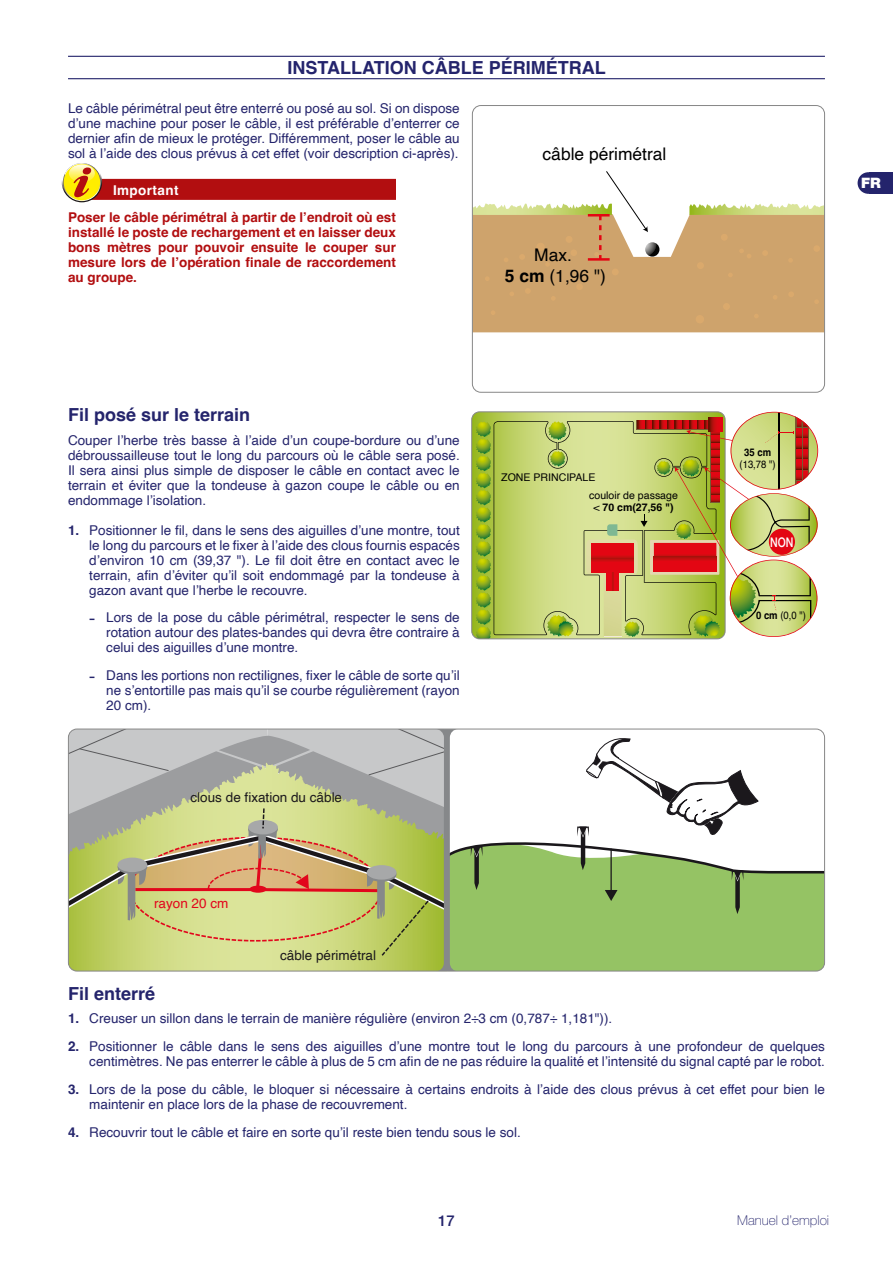
<style>
.page{position:relative;width:893px;height:1263px;background:#fff}
.page>*{position:absolute;margin:0;border:0;box-sizing:border-box;transform-origin:0 0}
.t1{font:700 18px "Helvetica";color:#24246c}
.t2{font:17.4px/20.9px "Helvetica";color:#000;text-align:center}
.t3{font:500 15px "Helvetica Neue LT Std";color:#24246c}
.t4{font:900 14.4px "Helvetica Neue LT Std";color:#fff}
.t5{font:13.5px/15px "Helvetica";color:#24246c;text-align:justify}
.t6{font:700 13.5px/15px "Helvetica";color:#b20e10;text-align:justify}
.t7{font:13.5px "Helvetica";color:#1b181c}
.t8{font:100 13.5px "Helvetica Neue LT Std";color:#24246c}
.t9{font:700 13.5px "Helvetica";letter-spacing:.03em;color:#fff}
.t10{font:13.5px "Helvetica";color:#e2061c}
.t11{font:500 13.2px "Helvetica Neue";color:#fff;scale:.8 1}
.t12{font:10.5px/17.9px "Helvetica";color:#000}
.t13{font:10.5px "Helvetica";color:#000;scale:.9 1}
.t14{font:700 10.5px "Helvetica";color:#000}
.t15{font:700 10.5px "Helvetica";color:#000;scale:.9 1}
.s1{font-weight:700}
.s2{font-family:"Arial";font-size:18px}
.s3{font-weight:400}
</style>
<div class="page">
<div style="left:868px;top:172px;width:25px;height:22px;background:#24246c"></div>
<div style="left:858px;top:172px;width:21px;height:22px;background:#24246c;border-radius:50%"></div>
<hr style="left:68px;top:56px;width:757px;height:1px;background:#24246c">
<hr style="left:68px;top:78px;width:757px;height:1px;background:#24246c">
<div style="left:72px;top:179px;width:324px;height:21px;background:#b20e10"></div>
<svg style="left:62px;top:162px;width:40px;height:40px"></svg>
<svg style="left:63px;top:163px;width:38px;height:38px"></svg>
<svg style="left:64px;top:164px;width:36px;height:36px"></svg>
<svg style="left:65px;top:163px;width:34px;height:34px"></svg>
<svg style="left:474px;top:171px;width:349px;height:161px"></svg>
<div style="left:472px;top:105px;width:353px;height:288px;border:1px solid #878787;border-radius:9px"></div>
<svg style="left:473px;top:413px;width:250px;height:226px"></svg>
<svg style="left:476px;top:421px;width:15px;height:216px"></svg>
<svg style="left:494px;top:421px;width:92px;height:214px"></svg>
<svg style="left:550px;top:451px;width:15px;height:15px"></svg>
<svg style="left:548px;top:421px;width:19px;height:19px"></svg>
<svg style="left:547px;top:615px;width:27px;height:21px"></svg>
<div style="left:471px;top:411px;width:254px;height:228px;border:1px solid #878787;border-radius:8px"></div>
<svg style="left:586px;top:412px;width:232px;height:225px"></svg>
<div style="left:769px;top:529px;width:26px;height:26px;background:#e30613;border-radius:50%"></div>
<svg style="left:68px;top:729px;width:757px;height:242px"></svg>
<div style="left:68px;top:729px;width:757px;height:242px;border:1px solid #878787;border-radius:9px"></div>
<h1 class="t1" style="left:287px;top:57px;width:320px">INSTALLATION CÂBLE PÉRIMÉTRAL</h1>
<p class="t5" style="left:68px;top:101px;width:393px">Le câble périmétral peut être enterré ou posé au sol. Si on dispose d’une machine pour poser le câble, il est préférable d’enterrer ce dernier afin de mieux le protéger. Différemment, poser le câble au sol à l’aide des clous prévus à cet effet (voir description ci-après).</p>
<p class="t9" style="left:113px;top:182px;width:67px">Important</p>
<p class="t6" style="left:68px;top:212px;width:329px">Poser le câble périmétral à partir de l’endroit où est installé le poste de rechargement et en laisser deux bons mètres pour pouvoir ensuite le couper sur mesure lors de l’opération finale de raccordement au groupe.</p>
<p class="t2" style="left:543px;top:144px;width:125px">câble périmétral</p>
<p class="t2" style="left:505px;top:245px;width:103px">Max.<br><span class="s1">5 cm</span> (1,96 ")</p>
<p class="t4" style="left:861px;top:174px;width:21px">FR</p>
<h1 class="t1" style="left:68px;top:404px;width:184px">Fil posé sur le terrain</h1>
<p class="t5" style="left:68px;top:433px;width:393px">Couper l’herbe très basse à l’aide d’un coupe-bordure ou d’une débroussailleuse tout le long du parcours où le câble sera posé.<br>Il sera ainsi plus simple de disposer le câble en contact avec le terrain et éviter que la tondeuse à gazon coupe le câble ou en endommage l’isolation.</p>
<p class="t5" style="left:89px;top:523px;width:372px;text-indent:-21px"><span class="s1">1.</span> Positionner le fil, dans le sens des aiguilles d’une montre, tout le long du parcours et le fixer à l’aide des clous fournis espacés d’environ 10 cm (39,37 "). Le fil doit être en contact avec le terrain, afin d’éviter qu’il soit endommagé par la tondeuse à gazon avant que l’herbe le recouvre.</p>
<p class="t5" style="left:106px;top:610px;width:355px;text-indent:-17px"><span class="s2">-</span> Lors de la pose du câble périmétral, respecter le sens de rotation autour des plates-bandes qui devra être contraire à celui des aiguilles d’une montre.</p>
<p class="t5" style="left:106px;top:668px;width:355px;text-indent:-17px"><span class="s2">-</span> Dans les portions non rectilignes, fixer le câble de sorte qu’il ne s’entortille pas mais qu’il se courbe régulièrement (rayon 20 cm).</p>
<p class="t7" style="left:191px;top:786px;width:153px">clous de fixation du câble</p>
<p class="t10" style="left:154px;top:892px;width:76px">rayon 20 cm</p>
<p class="t7" style="left:280px;top:944px;width:98px">câble périmétral</p>
<p class="t12" style="left:589px;top:468px;width:90px;text-indent:-88px">ZONE PRINCIPALE<br>couloir de passage</p>
<p class="t14" style="left:593px;top:501px;width:82px"><span class="s3">&lt;</span> 70 cm(27,56 ")</p>
<p class="t15" style="left:744px;top:446px;width:31px">35 cm</p>
<p class="t13" style="left:740px;top:456px;width:42px">(13,78 ")</p>
<p class="t11" style="left:770px;top:531px;width:31px">NON</p>
<p class="t13" style="left:756px;top:608px;width:57px"><span class="s1">0 cm</span> (0,0 ")</p>
<h1 class="t1" style="left:68px;top:982px;width:89px">Fil enterré</h1>
<p class="t5" style="left:68px;top:1011px;width:546px"><span class="s1">1.</span> Creuser un sillon dans le terrain de manière régulière (environ 2÷3 cm (0,787÷ 1,181")).</p>
<p class="t5" style="left:68px;top:1039px;width:758px;text-align:right"><span class="s1">2.</span> Positionner le câble dans le sens des aiguilles d’une montre tout le long du parcours à une profondeur de quelques centimètres. Ne pas enterrer le câble à plus de 5 cm afin de ne pas réduire la qualité et l’intensité du signal capté par le robot.</p>
<p class="t5" style="left:89px;top:1082px;width:737px;text-indent:-21px"><span class="s1">3.</span> Lors de la pose du câble, le bloquer si nécessaire à certains endroits à l’aide des clous prévus à cet effet pour bien le maintenir en place lors de la phase de recouvrement.</p>
<p class="t5" style="left:68px;top:1125px;width:454px"><span class="s1">4.</span> Recouvrir tout le câble et faire en sorte qu’il reste bien tendu sous le sol.</p>
<p class="t3" style="left:438px;top:1211px;width:18px">17</p>
<p class="t8" style="left:737px;top:1212px;width:94px">Manuel d’emploi</p>
</div>
